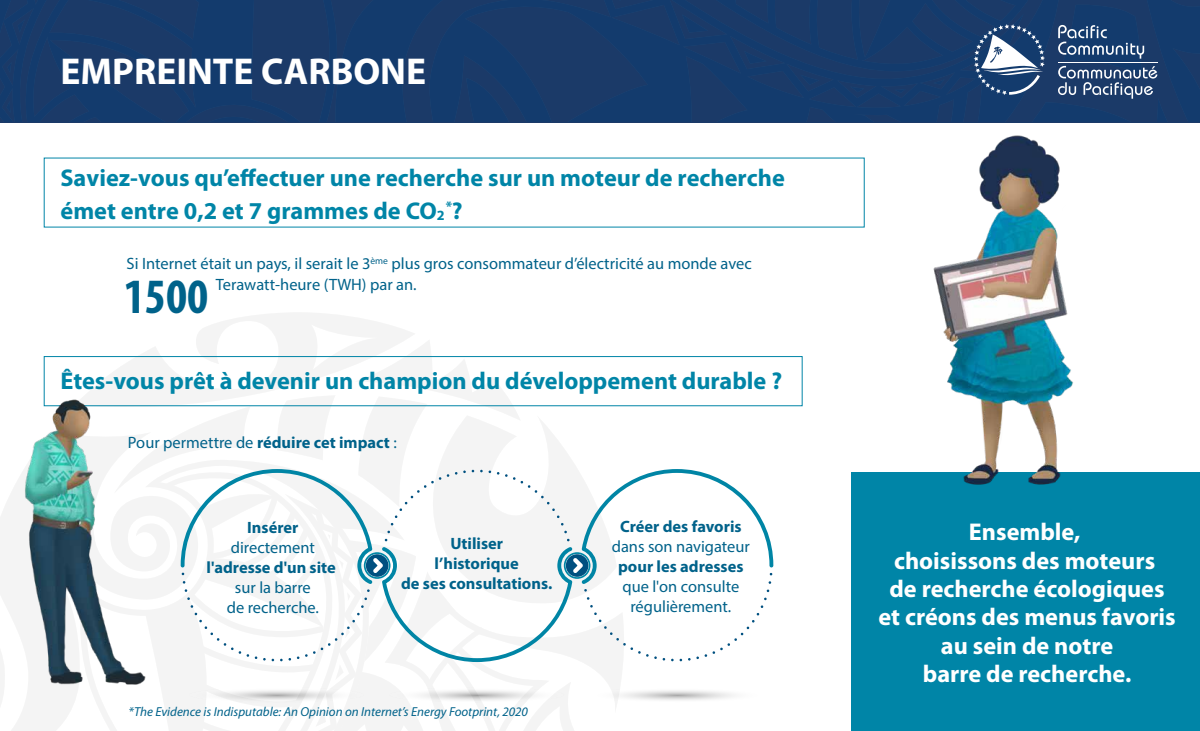
<style>
.page{position:relative;width:1200px;height:731px;background:#fff}
.page>*{position:absolute;margin:0;border:0;box-sizing:border-box;transform-origin:0 0}
.t1{font:700 condensed 49.6px "Myriad Pro";color:#00628a}
.t2{font:700 37.5px "Myriad Pro";color:#fff}
.t3{font:700 24.3px/32.9px "Myriad Pro";color:#0085a7}
.t4{font:700 24.3px/28.4px "Myriad Pro";color:#fff;text-align:center}
.t5{font:16.4px/19.9px "Myriad Pro";color:#00628a;text-align:center}
.t6{font:700 16.4px/19.9px "Myriad Pro";color:#00628a;text-align:center}
.t7{font:700 14.2px "Myriad Pro";color:#0085a7}
.t8{font:italic 13px "Myriad Pro";color:#00628a}
.s1{font-size:14.2px}
.s2{font-size:24.3px}
.s3{font-weight:700}
</style>
<div class="page">
<div style="left:462px;top:0;width:507px;height:121px;background:#1b3a68"></div>
<svg style="left:682px;top:14px;width:26px;height:19px"></svg>
<svg style="left:744px;top:51px;width:22px;height:13px"></svg>
<svg style="left:800px;top:75px;width:19px;height:10px"></svg>
<svg style="left:850px;top:86px;width:14px;height:6px"></svg>
<svg style="left:895px;top:89px;width:11px;height:4px"></svg>
<svg style="left:933px;top:79px;width:12px;height:6px"></svg>
<div style="left:0;top:0;width:462px;height:121px;background:#193b6d"></div>
<div style="left:163px;top:110px;width:171px;height:11px;background:#1b3a68"></div>
<svg style="left:18px;top:19px;width:7px;height:14px"></svg>
<svg style="left:7px;top:62px;width:5px;height:11px"></svg>
<svg style="left:7px;top:101px;width:4px;height:12px"></svg>
<svg style="left:197px;top:313px;width:217px;height:26px;fill:#f4f4f4"></svg>
<div style="left:852px;top:473px;width:348px;height:258px;background:#0085a7"></div>
<svg style="left:969px;top:0;width:231px;height:112px;background:#2f4f7a"></svg>
<img style="left:743px;top:112px;width:457px;height:402px">
<svg style="left:0;top:339px;width:774px;height:392px"></svg>
<img style="left:0;top:368px;width:283px;height:332px">
<h2 class="t2" style="left:61px;top:51px;width:367px">EMPREINTE CARBONE</h2>
<h3 class="t3" style="left:61px;top:161px;width:726px">Saviez-vous qu’effectuer une recherche sur un moteur de recherche émet entre 0,2 et 7 grammes de CO<span class="s1">2</span></h3>
<p class="t7" style="left:446px;top:198px;width:18px">*<span class="s2">?</span></p>
<p class="t5" style="left:216px;top:253px;width:537px;line-height:20.9px;text-align:left;text-indent:-89px">Si Internet était un pays, il serait le 3<sup>ème</sup> plus gros consommateur d’électricité au monde avec<br>Terawatt-heure (TWH) par an.</p>
<h1 class="t1" style="left:124px;top:265px;width:86px">1500</h1>
<h3 class="t3" style="left:61px;top:365px;width:723px">Êtes-vous prêt à devenir un champion du développement durable ?</h3>
<p class="t5" style="left:128px;top:432px;width:270px">Pour permettre de <span class="s3">réduire cet impact</span> :</p>
<p class="t6" style="left:247px;top:518px;width:53px">Insérer</p>
<p class="t5" style="left:231px;top:537px;width:86px">directement</p>
<p class="t6" style="left:207px;top:558px;width:131px">l'adresse d'un site</p>
<p class="t5" style="left:227px;top:577px;width:94px">sur la barre de recherche.</p>
<p class="t6" style="left:401px;top:534px;width:153px">Utiliser<br>l’historique<br>de ses consultations.</p>
<p class="t8" style="left:129px;top:705px;width:401px">*The Evidence is Indisputable: An Opinion on Internet’s Energy Footprint, 2020</p>
<p class="t6" style="left:620px;top:517px;width:123px">Créer des favoris</p>
<p class="t5" style="left:612px;top:536px;width:140px">dans son navigateur</p>
<p class="t6" style="left:618px;top:556px;width:127px">pour les adresses</p>
<p class="t5" style="left:622px;top:576px;width:118px">que l'on consulte régulièrement.</p>
<h3 class="t4" style="left:878px;top:518px;width:299px">Ensemble,<br>choisissons des moteurs<br>de recherche écologiques et créons des menus favoris au sein de notre<br>barre de recherche.</h3>
</div>
